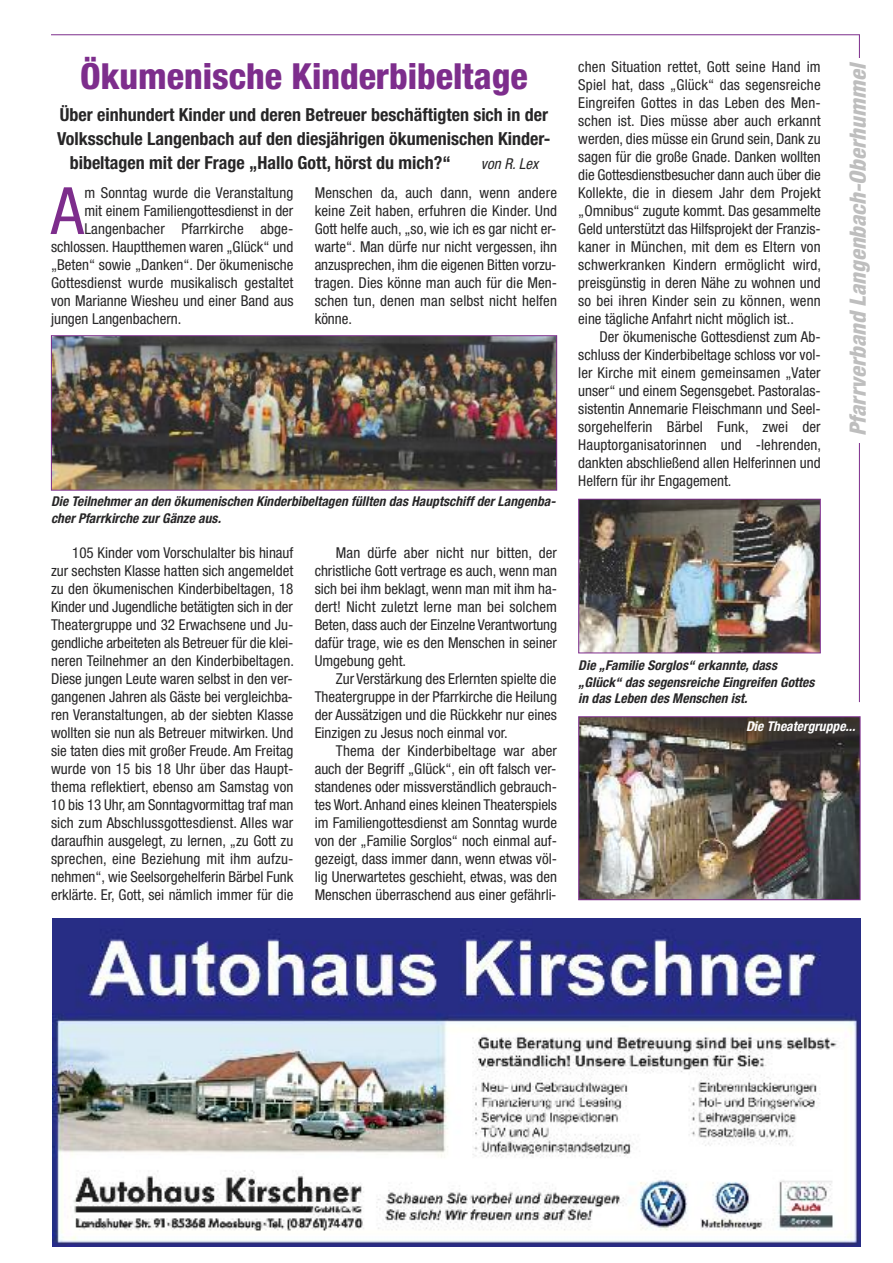
<style>
.page{position:relative;width:893px;height:1263px;background:#fff}
.page>*{position:absolute;margin:0;border:0;box-sizing:border-box;transform-origin:0 0}
.t1{font:condensed 65.4px "Helvetica Neue";color:#7d2d8c}
.t2{font:800 condensed 36px "Helvetica Neue";color:#7d2d8c}
.t3{font:italic 800 condensed 22.5px "Helvetica Neue";letter-spacing:.005em;color:#bebebe}
.t4{font:700 condensed 18px "Helvetica Neue";color:#272627}
.t5{font:condensed 15px/18px "Helvetica Neue";color:#272627;text-align:justify}
.t6{font:italic condensed 15px "Helvetica Neue";letter-spacing:.005em;color:#272627}
.t7{font:italic 700 condensed 13.5px/16.5px "Helvetica Neue";letter-spacing:.005em;color:#272627}
.t8{font:italic 700 condensed 13.5px "Helvetica Neue";letter-spacing:.005em;color:#fff}
</style>
<div class="page">
<hr style="left:51px;top:34px;width:808px;height:1px;background:#7d2d8c">
<hr style="left:859px;top:34px;width:1px;height:668px;background:#7d2d8c">
<div style="left:850px;top:58px;width:26px;height:385px;background:#fff"></div>
<img style="left:53px;top:918px;width:808px;height:328px">
<img style="left:53px;top:337px;width:502px;height:152px">
<div style="left:51px;top:335px;width:506px;height:156px;border:1px solid #7d2d8c"></div>
<img style="left:580px;top:501px;width:239px;height:150px">
<div style="left:578px;top:499px;width:243px;height:154px;border:1px solid #7d2d8c"></div>
<img style="left:580px;top:718px;width:278px;height:180px">
<div style="left:578px;top:716px;width:282px;height:184px;border:1px solid #7d2d8c"></div>
<h2 class="t2" style="left:80px;top:64px;width:449px">Ökumenische Kinderbibeltage</h2>
<p class="t4" style="left:60px;top:108px;width:490px">Über einhundert Kinder und deren Betreuer beschäftigten sich in der</p>
<p class="t4" style="left:57px;top:132px;width:495px">Volksschule Langenbach auf den diesjährigen ökumenischen Kinder-</p>
<p class="t4" style="left:70px;top:156px;width:382px">bibeltagen mit der Frage „Hallo Gott, hörst du mich?“</p>
<p class="t6" style="left:481px;top:158px;width:59px">von R. Lex</p>
<h1 class="t1" style="left:51px;top:187px;width:34px">A</h1>
<p class="t5" style="left:84px;top:185px;width:211px">m Sonntag wurde die Veranstaltung</p>
<p class="t5" style="left:84px;top:203px;width:210px">mit einem Familiengottesdienst in der</p>
<p class="t5" style="left:84px;top:221px;width:210px">Langenbacher Pfarrkirche abge-</p>
<p class="t5" style="left:51px;top:239px;width:244px">schlossen. Hauptthemen waren „Glück“ und</p>
<p class="t5" style="left:51px;top:257px;width:244px">„Beten“ sowie „Danken“. Der ökumenische</p>
<p class="t5" style="left:51px;top:275px;width:244px">Gottesdienst wurde musikalisch gestaltet</p>
<p class="t5" style="left:51px;top:293px;width:244px">von Marianne Wiesheu und einer Band aus</p>
<p class="t5" style="left:51px;top:311px;width:132px">jungen Langenbachern.</p>
<p class="t5" style="left:315px;top:185px;width:244px">Menschen da, auch dann, wenn andere keine Zeit haben, erfuhren die Kinder. Und Gott helfe auch, „so, wie ich es gar nicht er&shy;warte“. Man dürfe nur nicht vergessen, ihn anzusprechen, ihm die eigenen Bitten vorzu&shy;tragen. Dies könne man auch für die Men&shy;schen tun, denen man selbst nicht helfen könne.</p>
<p class="t7" style="left:51px;top:494px;width:506px">Die Teilnehmer an den ökumenischen Kinderbibeltagen füllten das Hauptschiff der Langenba&shy;cher Pfarrkirche zur Gänze aus.</p>
<p class="t5" style="left:315px;top:545px;width:244px;text-indent:21px">Man dürfe aber nicht nur bitten, der christliche Gott vertrage es auch, wenn man sich bei ihm beklagt, wenn man mit ihm ha&shy;dert! Nicht zuletzt lerne man bei solchem Beten, dass auch der Einzelne Verantwortung dafür trage, wie es den Menschen in seiner Umgebung geht.</p>
<p class="t5" style="left:315px;top:671px;width:244px;text-indent:21px">Zur Verstärkung des Erlernten spielte die Theatergruppe in der Pfarrkirche die Heilung der Aussätzigen und die Rückkehr nur eines Einzigen zu Jesus noch einmal vor.</p>
<p class="t5" style="left:315px;top:743px;width:244px;text-indent:21px">Thema der Kinderbibeltage war aber auch der Begriff „Glück“, ein oft falsch ver&shy;standenes oder missverständlich gebrauch&shy;tes Wort. Anhand eines kleinen Theaterspiels im Familiengottesdienst am Sonntag wurde von der „Familie Sorglos“ noch einmal auf&shy;gezeigt, dass immer dann, wenn etwas völ&shy;lig Unerwartetes geschieht, etwas, was den Menschen überraschend aus einer gefährli-</p>
<p class="t5" style="left:51px;top:545px;width:244px;text-indent:21px">105 Kinder vom Vorschulalter bis hinauf zur sechsten Klasse hatten sich angemeldet zu den ökumenischen Kinderbibeltagen, 18<br>Kinder und Jugendliche betätigten sich in der Theatergruppe und 32 Erwachsene und Ju&shy;gendliche arbeiteten als Betreuer für die klei&shy;neren Teilnehmer an den Kinderbibeltagen.<br>Diese jungen Leute waren selbst in den ver&shy;gangenen Jahren als Gäste bei vergleichba&shy;ren Veranstaltungen, ab der siebten Klasse wollten sie nun als Betreuer mitwirken. Und sie taten dies mit großer Freude. Am Freitag wurde von 15 bis 18 Uhr über das Haupt&shy;thema reflektiert, ebenso am Samstag von 10 bis 13 Uhr, am Sonntagvormittag traf man sich zum Abschlussgottesdienst. Alles war daraufhin ausgelegt, zu lernen, „zu Gott zu sprechen, eine Beziehung mit ihm aufzu&shy;nehmen“, wie Seelsorgehelferin Bärbel Funk erklärte. Er, Gott, sei nämlich immer für die</p>
<p class="t5" style="left:578px;top:59px;width:244px">chen Situation rettet, Gott seine Hand im Spiel hat, dass „Glück“ das segensreiche Eingreifen Gottes in das Leben des Men&shy;schen ist. Dies müsse aber auch erkannt werden, dies müsse ein Grund sein, Dank zu sagen für die große Gnade. Danken wollten die Gottesdienstbesucher dann auch über die Kollekte, die in diesem Jahr dem Projekt „Omnibus“ zugute kommt. Das gesammelte Geld unterstützt das Hilfsprojekt der Franzis&shy;kaner in München, mit dem es Eltern von schwerkranken Kindern ermöglicht wird, preisgünstig in deren Nähe zu wohnen und so bei ihren Kinder sein zu können, wenn eine tägliche Anfahrt nicht möglich ist..</p>
<p class="t5" style="left:578px;top:329px;width:244px;text-indent:21px">Der ökumenische Gottesdienst zum Ab&shy;schluss der Kinderbibeltage schloss vor vol&shy;ler Kirche mit einem gemeinsamen „Vater unser“ und einem Segensgebet. Pastoralas&shy;sistentin Annemarie Fleischmann und Seel&shy;sorgehelferin Bärbel Funk, zwei der Hauptorganisatorinnen und -lehrenden, dankten abschließend allen Helferinnen und Helfern für ihr Engagement.</p>
<h3 class="t3" style="left:850px;top:436px;width:374px;rotate:-90deg">Pfarrverband Langenbach-Oberhummel</h3>
<p class="t7" style="left:578px;top:659px;width:238px">Die „Familie Sorglos“ erkannte, dass „Glück“ das segensreiche Eingreifen Gottes in das Leben des Menschen ist.</p>
<p class="t8" style="left:746px;top:722px;width:111px">Die Theatergruppe...</p>
</div>
